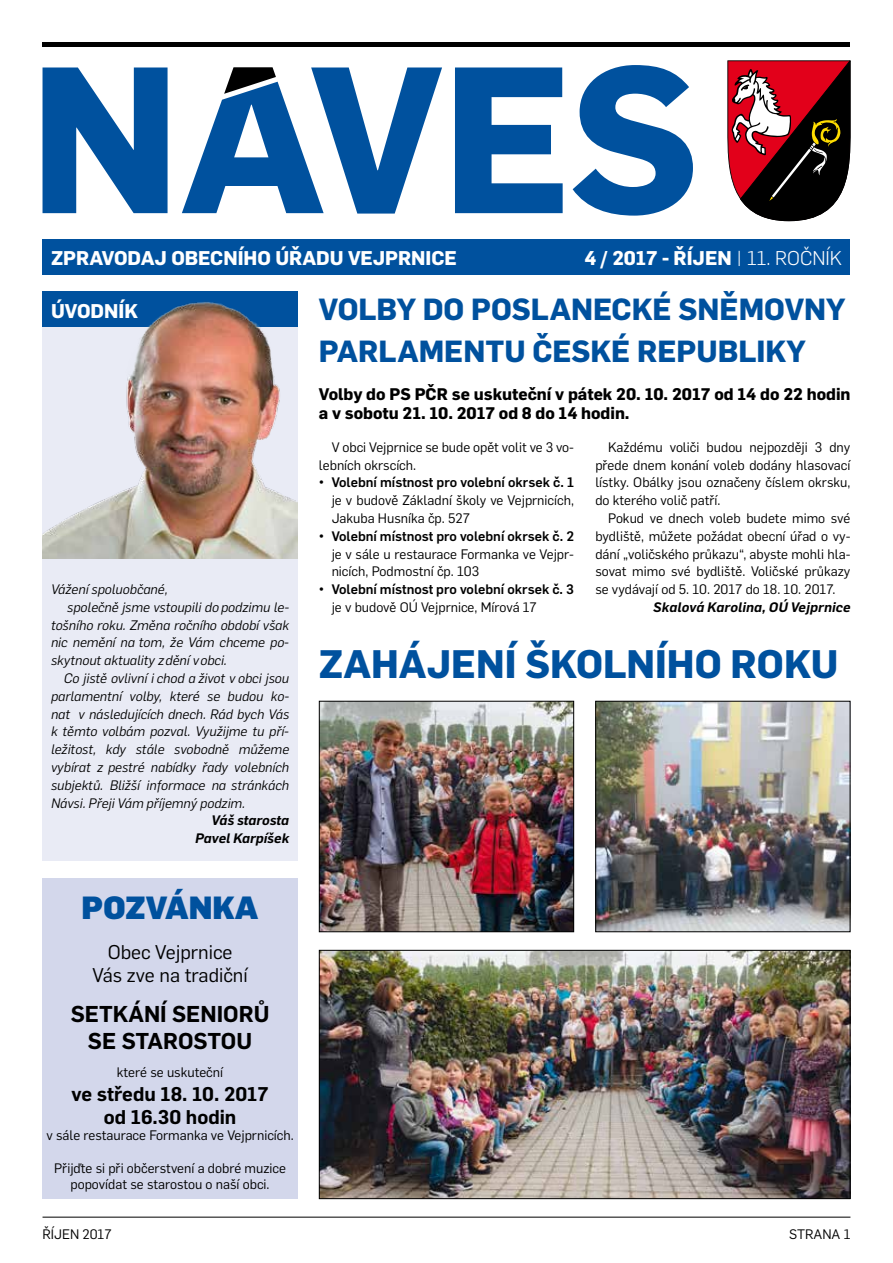
<style>
.page{position:relative;width:893px;height:1263px;background:#fff}
.page>*{position:absolute;margin:0;border:0;box-sizing:border-box;transform-origin:0 0}
.t1{font:700 39px "Flama";color:#00519e}
.t2{font:900 31.5px "Flama";color:#00519e}
.t3{font:700 30px/42px "Flama";color:#00519e}
.t4{font:600 22.5px/27px "Flama";color:#000;text-align:center}
.t5{font:700 19.5px "Flama";color:#fff}
.t6{font:600 19.5px/23.4px "Flama";color:#000;text-align:center}
.t7{font:19.5px/23.4px "Flama";color:#000;text-align:center}
.t8{font:700 16.5px/19.8px "Flama";color:#000}
.t9{font:13.5px/17.9px "Flama";color:#000}
.t10{font:italic 13.5px "Flama";color:#000}
.t11{font:500 13.5px "Flama";color:#000}
.t12{font:italic 600 13.5px/17.9px "Flama";color:#000;text-align:right}
.s1{font-weight:300}
</style>
<div class="page">
<hr style="left:43px;top:1217px;width:807px;height:1px;background:#000">
<div style="left:43px;top:309px;width:255px;height:552px;background:#e9ebf5"></div>
<svg style="left:727px;top:60px;width:123px;height:161px"></svg>
<hr style="left:43px;top:43px;width:807px;height:4px;background:#000">
<div style="left:43px;top:239px;width:807px;height:36px;background:#00519e"></div>
<div style="left:43px;top:292px;width:255px;height:35px;background:#00519e"></div>
<svg style="left:43px;top:65px;width:650px;height:151px;fill:#00519e"></svg>
<svg style="left:224px;top:67px;width:52px;height:27px"></svg>
<img style="left:42px;top:296px;width:256px;height:262px">
<div style="left:43px;top:879px;width:255px;height:320px;background:#d3d7eb"></div>
<img style="left:321px;top:703px;width:251px;height:227px">
<div style="left:319px;top:701px;width:255px;height:231px;border:1px solid #000"></div>
<img style="left:597px;top:703px;width:251px;height:227px">
<div style="left:595px;top:701px;width:255px;height:231px;border:1px solid #000"></div>
<img style="left:321px;top:952px;width:527px;height:245px">
<div style="left:319px;top:950px;width:531px;height:249px;border:1px solid #000"></div>
<h3 class="t5" style="left:51px;top:244px;width:408px">ZPRAVODAJ OBECNÍHO ÚŘADU VEJPRNICE</h3>
<h3 class="t5" style="left:585px;top:244px;width:259px">4 / 2017 - ŘÍJEN <span class="s1">| 11. ROČNÍK</span></h3>
<h3 class="t5" style="left:51px;top:297px;width:88px">ÚVODNÍK</h3>
<h3 class="t3" style="left:319px;top:286px;width:528px">VOLBY DO POSLANECKÉ SNĚMOVNY<br>PARLAMENTU ČESKÉ REPUBLIKY</h3>
<p class="t10" style="left:51px;top:580px;width:118px">Vážení spoluobčané,</p>
<p class="t10" style="left:67px;top:598px;width:223px">společně jsme vstoupili do podzimu le-</p>
<p class="t10" style="left:51px;top:616px;width:240px">tošního roku. Změna ročního období však</p>
<p class="t10" style="left:51px;top:633px;width:240px">nic nemění na tom, že Vám chceme po-</p>
<p class="t10" style="left:51px;top:651px;width:177px">skytnout aktuality z dění v obci.</p>
<p class="t10" style="left:64px;top:669px;width:227px">Co jistě ovlivní i chod a život v obci jsou</p>
<p class="t10" style="left:51px;top:687px;width:240px">parlamentní volby, které se budou ko-</p>
<p class="t10" style="left:51px;top:705px;width:240px">nat v následujících dnech. Rád bych Vás</p>
<p class="t10" style="left:51px;top:722px;width:240px">k těmto volbám pozval. Využijme tu pří-</p>
<p class="t10" style="left:51px;top:740px;width:240px">ležitost, kdy stále svobodně můžeme</p>
<p class="t10" style="left:51px;top:758px;width:240px">vybírat z pestré nabídky řady volebních</p>
<p class="t10" style="left:51px;top:776px;width:240px">subjektů. Bližší informace na stránkách</p>
<p class="t10" style="left:51px;top:794px;width:196px">Návsi. Přeji Vám příjemný podzim.</p>
<p class="t12" style="left:195px;top:811px;width:95px">Váš starosta<br>Pavel Karpíšek</p>
<h2 class="t2" style="left:82px;top:885px;width:178px">POZVÁNKA</h2>
<h3 class="t7" style="left:92px;top:939px;width:157px">Obec Vejprnice<br>Vás zve na tradiční</h3>
<h3 class="t4" style="left:71px;top:998px;width:200px">SETKÁNÍ SENIORŮ<br>SE STAROSTOU</h3>
<p class="t9" style="left:117px;top:1063px;width:108px">které se uskuteční</p>
<h3 class="t6" style="left:71px;top:1081px;width:199px">ve středu 18. 10. 2017 od 16.30 hodin</h3>
<p class="t9" style="left:46px;top:1126px;width:249px">v sále restaurace Formanka ve Vejprnicích.</p>
<p class="t9" style="left:54px;top:1159px;width:233px;line-height:16.2px;text-align:center">Přijďte si při občerstvení a dobré muzice popovídat se starostou o naší obci.</p>
<p class="t8" style="left:319px;top:383px;width:533px">Volby do PS PČR se uskuteční v pátek 20. 10. 2017 od 14 do 22 hodin a v sobotu 21. 10. 2017 od 8 do 14 hodin.</p>
<p class="t9" style="left:319px;top:437px;width:257px;text-indent:13px">V obci Vejprnice se bude opět volit ve 3 vo&shy;lebních okrscích.</p>
<p class="t11" style="left:319px;top:473px;width:257px">• Volební místnost pro volební okrsek č. 1</p>
<p class="t9" style="left:332px;top:491px;width:244px">je v budově Základní školy ve Vejprnicích,<br>Jakuba Husníka čp. 527</p>
<p class="t11" style="left:319px;top:526px;width:257px">• Volební místnost pro volební okrsek č. 2</p>
<p class="t9" style="left:332px;top:544px;width:244px">je v sále u restaurace Formanka ve Vejpr&shy;nicích, Podmostní čp. 103</p>
<p class="t11" style="left:319px;top:580px;width:257px">• Volební místnost pro volební okrsek č. 3</p>
<p class="t9" style="left:332px;top:597px;width:207px">je v budově OÚ Vejprnice, Mírová 17</p>
<p class="t9" style="left:595px;top:437px;width:257px;text-align:justify;text-indent:13px">Každému voliči budou nejpozději 3 dny přede dnem konání voleb dodány hlasovací lístky. Obálky jsou označeny číslem okrsku, do kterého volič patří.</p>
<p class="t9" style="left:595px;top:508px;width:257px;text-align:justify;text-indent:13px">Pokud ve dnech voleb budete mimo své bydliště, můžete požádat obecní úřad o vy&shy;dání „voličského průkazu“, abyste mohli hla&shy;sovat mimo své bydliště. Voličské průkazy se vydávají od 5. 10. 2017 do 18. 10. 2017.</p>
<p class="t12" style="left:653px;top:597px;width:199px">Skalová Karolina, OÚ Vejprnice</p>
<h1 class="t1" style="left:319px;top:636px;width:521px">ZAHÁJENÍ ŠKOLNÍHO ROKU</h1>
<p class="t9" style="left:43px;top:1224px;width:71px">ŘÍJEN 2017</p>
<p class="t9" style="left:789px;top:1224px;width:63px">STRANA 1</p>
</div>
